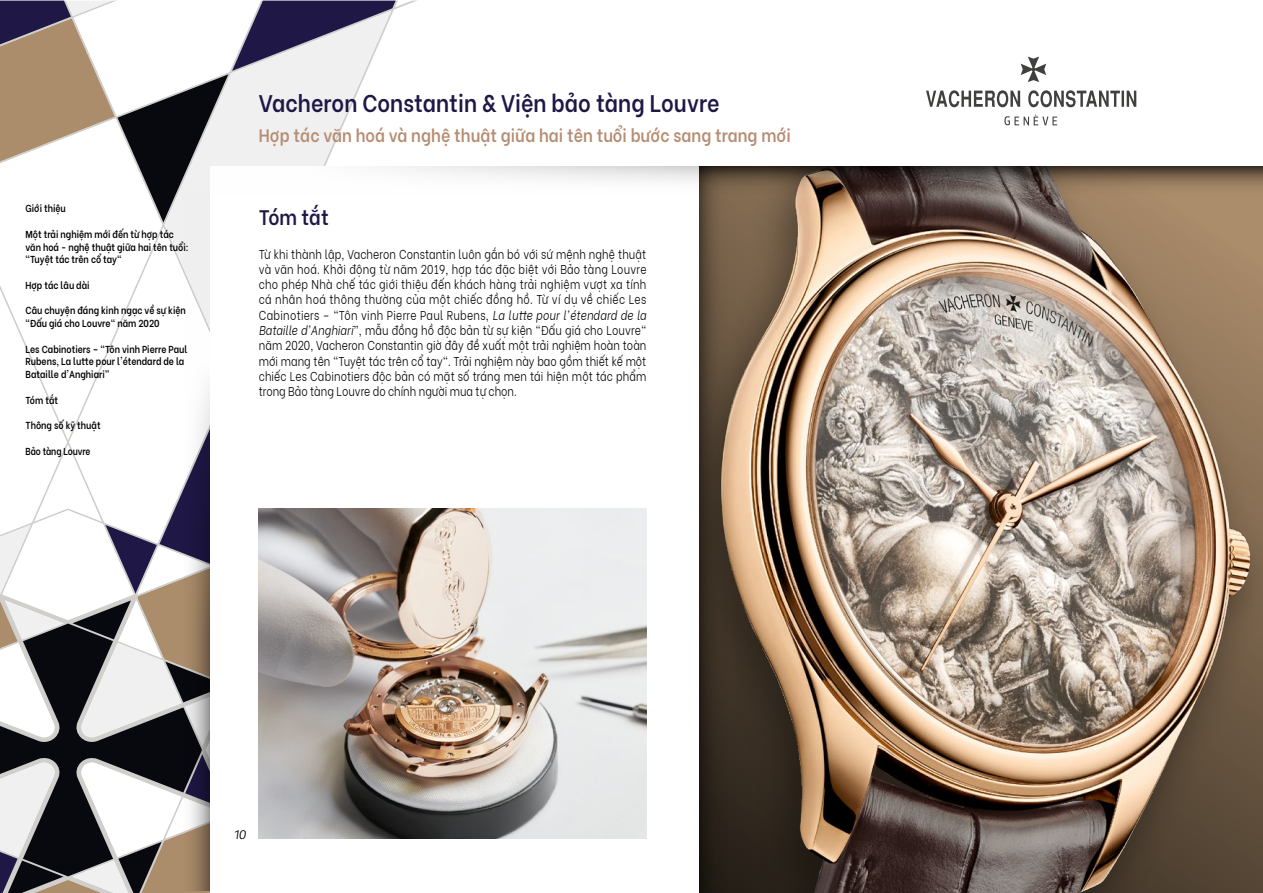
<style>
.page{position:relative;width:1263px;height:893px;background:#fff}
.page>*{position:absolute;margin:0;border:0;box-sizing:border-box;transform-origin:0 0}
.t1{font:600 24px "Be Vietnam";color:#1f1745;scale:.9 1}
.t2{font:600 21px "Be Vietnam";color:#1f1745;scale:.9 1}
.t3{font:600 18px "Be Vietnam";color:#b68d72;scale:.9 1}
.t4{font:300 12.75px/15.3px "Be Vietnam";color:#000;text-align:justify;scale:.83 1}
.t5{font:italic 12.75px "Prelo";color:#000}
.t6{font:600 10.05px/12.8px "Be Vietnam";color:#000;scale:.87 1}
.t7{font:600 10.05px "Be Vietnam";color:#000;scale:.84 1}
.s1{font-style:italic}
</style>
<div class="page">
<svg style="left:0;top:746px;width:163px;height:8px"></svg>
<svg style="left:0;top:754px;width:210px;height:139px"></svg>
<svg style="left:0;top:290px;width:163px;height:456px"></svg>
<svg style="left:0;top:1px;width:396px;height:221px"></svg>
<svg style="left:926px;top:57px;width:210px;height:68px"></svg>
<svg style="left:163px;top:190px;width:47px;height:701px"></svg>
<div style="left:210px;top:166px;width:1052px;height:727px;background:#fff"></div>
<svg style="left:385px;top:166px;width:314px;height:16px"></svg>
<img style="left:747px;top:214px;width:516px;height:679px">
<svg style="left:747px;top:166px;width:516px;height:48px;background:#725e4d"></svg>
<svg style="left:699px;top:166px;width:48px;height:727px;background:#534334"></svg>
<img style="left:259px;top:509px;width:387px;height:329px">
<p class="t6" style="left:26px;top:201px;width:48px">Giới thiệu</p>
<p class="t6" style="left:26px;top:227px;width:189px">Một trải nghiệm mới đến từ hợp tác văn hoá - nghệ thuật giữa hai tên tuổi: “Tuyệt tác trên cổ tay"</p>
<p class="t6" style="left:26px;top:278px;width:75px">Hợp tác lâu dài</p>
<p class="t6" style="left:26px;top:303px;width:186px">Câu chuyện đáng kinh ngạc về sự kiện “Đấu giá cho Louvre" năm 2020</p>
<p class="t6" style="left:26px;top:341px;width:188px">Les Cabinotiers – “Tôn vinh Pierre Paul<br>Rubens, La lutte pour l'étendard de la<br>Bataille d'Anghiari”</p>
<p class="t6" style="left:26px;top:392px;width:39px">Tóm tắt</p>
<p class="t6" style="left:26px;top:418px;width:88px">Thông số kỹ thuật</p>
<p class="t7" style="left:26px;top:442px;width:79px">Bảo tàng Louvre</p>
<h1 class="t1" style="left:259px;top:84px;width:513px">Vacheron Constantin &amp; Viện bảo tàng Louvre</h1>
<h3 class="t3" style="left:259px;top:121px;width:592px">Hợp tác văn hoá và nghệ thuật giữa hai tên tuổi bước sang trang mới</h3>
<p class="t2" style="left:259px;top:200px;width:79px">Tóm tắt</p>
<p class="t4" style="left:259px;top:245px;width:469px">Từ khi thành lập, Vacheron Constantin luôn gắn bó với sứ mệnh nghệ thuật và văn hoá. Khởi động từ năm 2019, hợp tác đặc biệt với Bảo tàng Louvre cho phép Nhà chế tác giới thiệu đến khách hàng trải nghiệm vượt xa tính cá nhân hoá thông thường của một chiếc đồng hồ. Từ ví dụ về chiếc Les Cabinotiers – “Tôn vinh Pierre Paul Rubens, <span class="s1">La lutte pour l'étendard de la Bataille d'Anghiari</span>”, mẫu đồng hồ độc bản từ sự kiện “Đấu giá cho Louvre" năm 2020, Vacheron Constantin giờ đây đề xuất một trải nghiệm hoàn toàn mới mang tên “Tuyệt tác trên cổ tay". Trải nghiệm này bao gồm thiết kế một chiếc Les Cabinotiers độc bản có mặt số tráng men tái hiện một tác phẩm trong Bảo tàng Louvre do chính người mua tự chọn.</p>
<p class="t5" style="left:234px;top:826px;width:14px">10</p>
</div>
